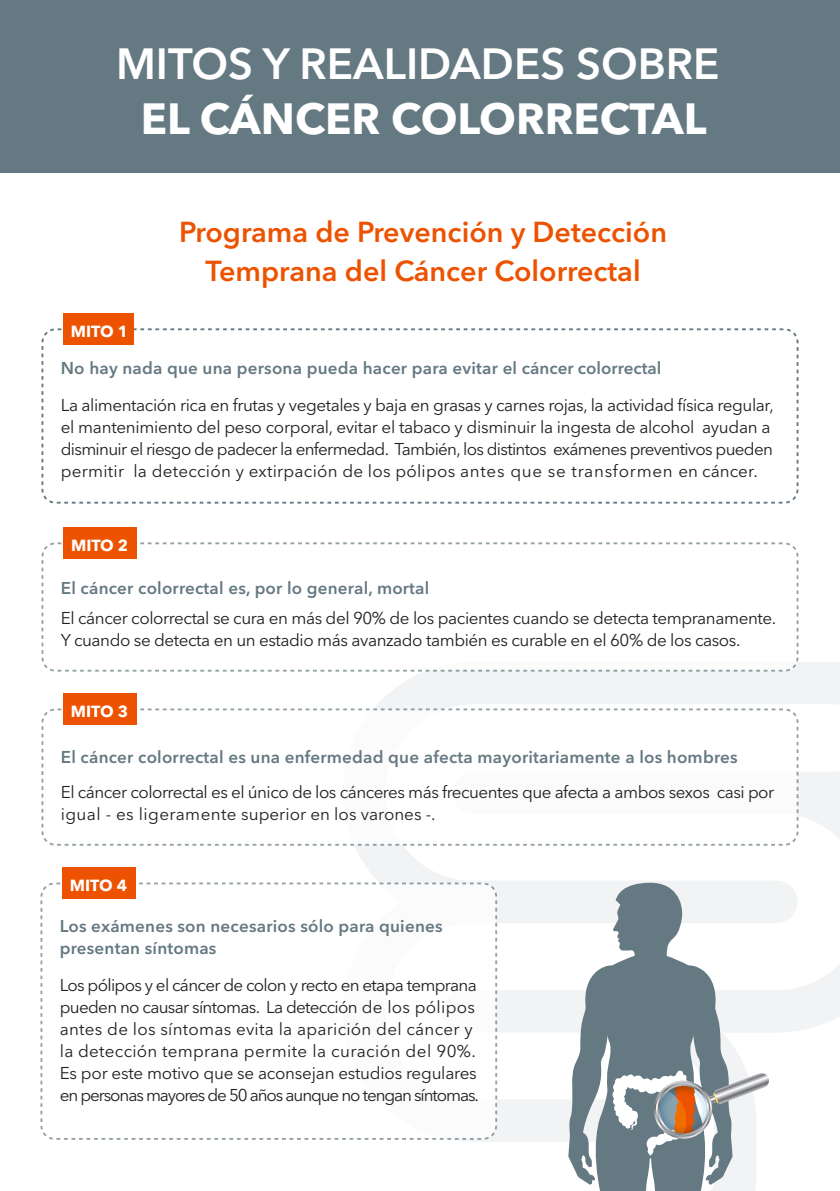
<style>
.page{position:relative;width:840px;height:1191px;background:#fff}
.page>*{position:absolute;margin:0;border:0;box-sizing:border-box;transform-origin:0 0}
.t1{font:600 43.2px "Avenir Next LT Pro";color:#fff}
.t2{font:700 43.2px "Avenir Next LT Pro";color:#fff}
.t3{font:600 28.6px/39.4px "Avenir Next LT Pro";color:#ed5200;text-align:center}
.t4{font:17px/22px "Avenir Next LT Pro";letter-spacing:-.025em;color:#231f20}
.t5{font:600 17px/22px "Avenir Next LT Pro";letter-spacing:.01em;color:#657982}
.t6{font:700 16px "Avenir Next LT Pro";color:#fff}
</style>
<div class="page">
<svg style="left:43px;top:643px;width:796px;height:548px"></svg>
<div style="left:463px;top:880px;width:313px;height:43px;background:#f2f3f4"></div>
<div style="left:463px;top:990px;width:313px;height:42px;background:#f2f3f4"></div>
<div style="left:41px;top:883px;width:455px;height:255px;background:#fff;border-radius:13px"></div>
<div style="left:40px;top:882px;width:457px;height:257px;border:2px dashed #657982;border-radius:13px"></div>
<div style="left:0;top:0;width:839px;height:173px;background:#657982"></div>
<div style="left:42px;top:543px;width:755px;height:127px;background:#fff;border-radius:13px"></div>
<div style="left:41px;top:542px;width:757px;height:129px;border:2px dashed #657982;border-radius:13px"></div>
<div style="left:42px;top:709px;width:755px;height:135px;background:#fff;border-radius:13px"></div>
<div style="left:41px;top:708px;width:757px;height:137px;border:2px dashed #657982;border-radius:13px"></div>
<div style="left:41px;top:328px;width:757px;height:175px;border:2px dashed #657982;border-radius:13px"></div>
<div style="left:63px;top:314px;width:70px;height:31px;background:#ed5200"></div>
<div style="left:63px;top:527px;width:74px;height:32px;background:#ed5200"></div>
<div style="left:63px;top:693px;width:73px;height:32px;background:#ed5200"></div>
<div style="left:62px;top:867px;width:73px;height:32px;background:#ed5200"></div>
<svg style="left:568px;top:882px;width:164px;height:309px;fill:#657982"></svg>
<svg style="left:611px;top:1069px;width:158px;height:86px"></svg>
<h1 class="t1" style="left:116px;top:38px;width:604px">MITOS Y REALIDADES SOBRE</h1>
<h1 class="t2" style="left:141px;top:92px;width:567px">EL CÁNCER COLORRECTAL</h1>
<p class="t6" style="left:71px;top:322px;width:59px">MITO 1</p>
<h2 class="t3" style="left:179px;top:212px;width:489px">Programa de Prevención y Detección<br>Temprana del Cáncer Colorrectal</h2>
<p class="t5" style="left:61px;top:356px;width:601px">No hay nada que una persona pueda hacer para evitar el cáncer colorrectal</p>
<p class="t4" style="left:61px;top:394px;width:714px">La alimentación rica en frutas y vegetales y baja en grasas y carnes rojas, la actividad física regular, el mantenimiento del peso corporal, evitar el tabaco y disminuir la ingesta de alcohol ayudan a disminuir el riesgo de padecer la enfermedad. También, los distintos exámenes preventivos pueden permitir la detección y extirpación de los pólipos antes que se transformen en cáncer.</p>
<p class="t6" style="left:71px;top:536px;width:59px">MITO 2</p>
<p class="t5" style="left:61px;top:577px;width:370px">El cáncer colorrectal es, por lo general, mortal</p>
<p class="t4" style="left:61px;top:606px;width:716px">El cáncer colorrectal se cura en más del 90% de los pacientes cuando se detecta tempranamente.<br>Y cuando se detecta en un estadio más avanzado también es curable en el 60% de los casos.</p>
<p class="t6" style="left:71px;top:702px;width:59px">MITO 3</p>
<p class="t5" style="left:61px;top:746px;width:678px">El cáncer colorrectal es una enfermedad que afecta mayoritariamente a los hombres</p>
<p class="t4" style="left:61px;top:781px;width:714px">El cáncer colorrectal es el único de los cánceres más frecuentes que afecta a ambos sexos casi por igual - es ligeramente superior en los varones -.</p>
<p class="t6" style="left:70px;top:876px;width:59px">MITO 4</p>
<p class="t5" style="left:60px;top:915px;width:384px">Los exámenes son necesarios sólo para quienes presentan síntomas</p>
<p class="t4" style="left:60px;top:974px;width:420px">Los pólipos y el cáncer de colon y recto en etapa temprana pueden no causar síntomas. La detección de los pólipos antes de los síntomas evita la aparición del cáncer y la detección temprana permite la curación del 90%.<br>Es por este motivo que se aconsejan estudios regulares en personas mayores de 50 años aunque no tengan síntomas.</p>
</div>
